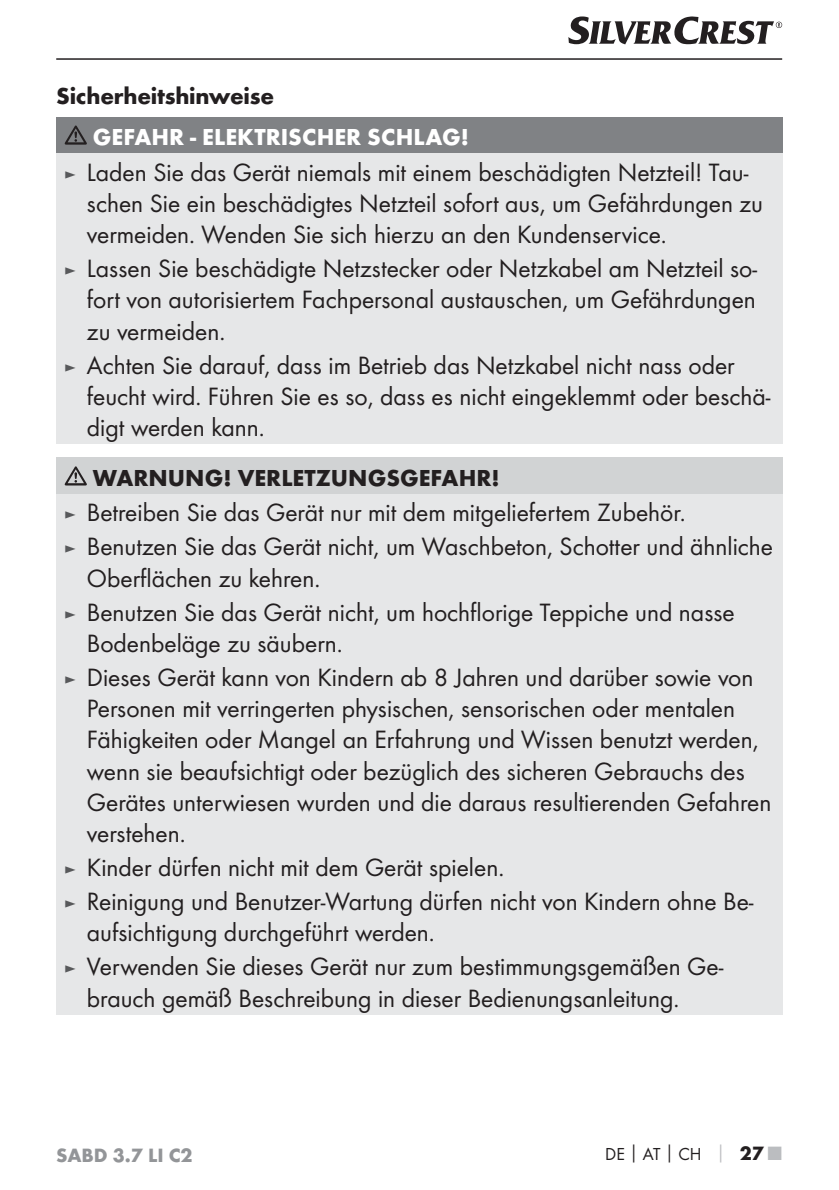
<style>
.page{position:relative;width:839px;height:1190px;background:#fff}
.page>*{position:absolute;margin:0;border:0;box-sizing:border-box;transform-origin:0 0}
.t1{font:26px/31.2px "Futura Boo";color:#231f20}
.t2{font:700 24px "Futura";color:#231f20}
.t3{font:700 24px "Futura";color:#fff}
.t4{font:700 20px "Futura";color:#939598}
.t5{font:18px "Futura Boo";color:#231f20}
.s1{font-size:18px;color:#58595b}
.s2{font-family:"Futura";font-weight:700}
.s3{font-family:"Futura";font-weight:700;color:#bbbdc0}
.s4{font-family:"Futura";font-weight:700;font-size:20px}
.s5{font-family:"Futura";font-weight:700;font-size:20px;color:#bbbdc0}
</style>
<div class="page">
<hr style="left:56px;top:58px;width:725px;height:2px;background:#231f20">
<svg style="left:568px;top:16px;width:213px;height:28px"></svg>
<div style="left:56px;top:117px;width:726px;height:36px;background:#808285"></div>
<div style="left:56px;top:153px;width:726px;height:291px;background:#e6e7e8"></div>
<svg style="left:65px;top:125px;width:22px;height:20px"></svg>
<div style="left:56px;top:457px;width:726px;height:37px;background:#d1d3d4"></div>
<div style="left:56px;top:494px;width:726px;height:520px;background:#e6e7e8"></div>
<svg style="left:65px;top:466px;width:22px;height:19px"></svg>
<p class="t2" style="left:56px;top:86px;width:219px">Sicherheitshinweise</p>
<p class="t3" style="left:93px;top:128px;width:377px">GEFAHR - ELEKTRISCHER SCHLAG!</p>
<p class="t1" style="left:87px;top:158px;width:677px;text-indent:-23px"><span class="s1">►</span> Laden Sie das Gerät niemals mit einem beschädigten Netzteil! Tau&shy;schen Sie ein beschädigtes Netzteil sofort aus, um Gefährdungen zu vermeiden. Wenden Sie sich hierzu an den Kundenservice.</p>
<p class="t1" style="left:87px;top:254px;width:671px;text-align:justify;text-indent:-23px"><span class="s1">►</span> Lassen Sie beschädigte Netzstecker oder Netzkabel am Netzteil so&shy;fort von autorisiertem Fachpersonal austauschen, um Gefährdungen zu vermeiden.</p>
<p class="t1" style="left:87px;top:351px;width:684px;text-indent:-23px"><span class="s1">►</span> Achten Sie darauf, dass im Betrieb das Netzkabel nicht nass oder feucht wird. Führen Sie es so, dass es nicht eingeklemmt oder beschä&shy;digt werden kann.</p>
<p class="t2" style="left:93px;top:468px;width:408px">WARNUNG! VERLETZUNGSGEFAHR!</p>
<p class="t1" style="left:64px;top:497px;width:710px;line-height:34px"><span class="s1">►</span> Betreiben Sie das Gerät nur mit dem mitgeliefertem Zubehör.<br><span class="s1">►</span> Benutzen Sie das Gerät nicht, um Waschbeton, Schotter und ähnliche</p>
<p class="t1" style="left:64px;top:562px;width:671px;line-height:34px;text-indent:23px">Oberflächen zu kehren.<br><span class="s1">►</span> Benutzen Sie das Gerät nicht, um hochflorige Teppiche und nasse</p>
<p class="t1" style="left:64px;top:627px;width:690px;line-height:34px;text-indent:23px">Bodenbeläge zu säubern.<br><span class="s1">►</span> Dieses Gerät kann von Kindern ab 8 Jahren und darüber sowie von</p>
<p class="t1" style="left:87px;top:694px;width:685px">Personen mit verringerten physischen, sensorischen oder mentalen Fähigkeiten oder Mangel an Erfahrung und Wissen benutzt werden, wenn sie beaufsichtigt oder bezüglich des sicheren Gebrauchs des Gerätes unterwiesen wurden und die daraus resultierenden Gefahren verstehen.</p>
<p class="t1" style="left:64px;top:851px;width:690px;line-height:34px"><span class="s1">►</span> Kinder dürfen nicht mit dem Gerät spielen.<br><span class="s1">►</span> Reinigung und Benutzer-Wartung dürfen nicht von Kindern ohne Be-</p>
<p class="t1" style="left:64px;top:917px;width:660px;line-height:34px;text-indent:23px">aufsichtigung durchgeführt werden.<br><span class="s1">►</span> Verwenden Sie dieses Gerät nur zum bestimmungsgemäßen Ge-</p>
<p class="t1" style="left:87px;top:983px;width:593px">brauch gemäß Beschreibung in dieser Bedienungsanleitung.</p>
<p class="t4" style="left:56px;top:1147px;width:138px">SABD 3.7 LI C2</p>
<p class="t5" style="left:605px;top:1145px;width:178px">DE<span class="s2">│</span>AT<span class="s2">│</span>CH <span class="s3">│</span> <span class="s4">27</span> <span class="s5">■</span></p>
</div>
